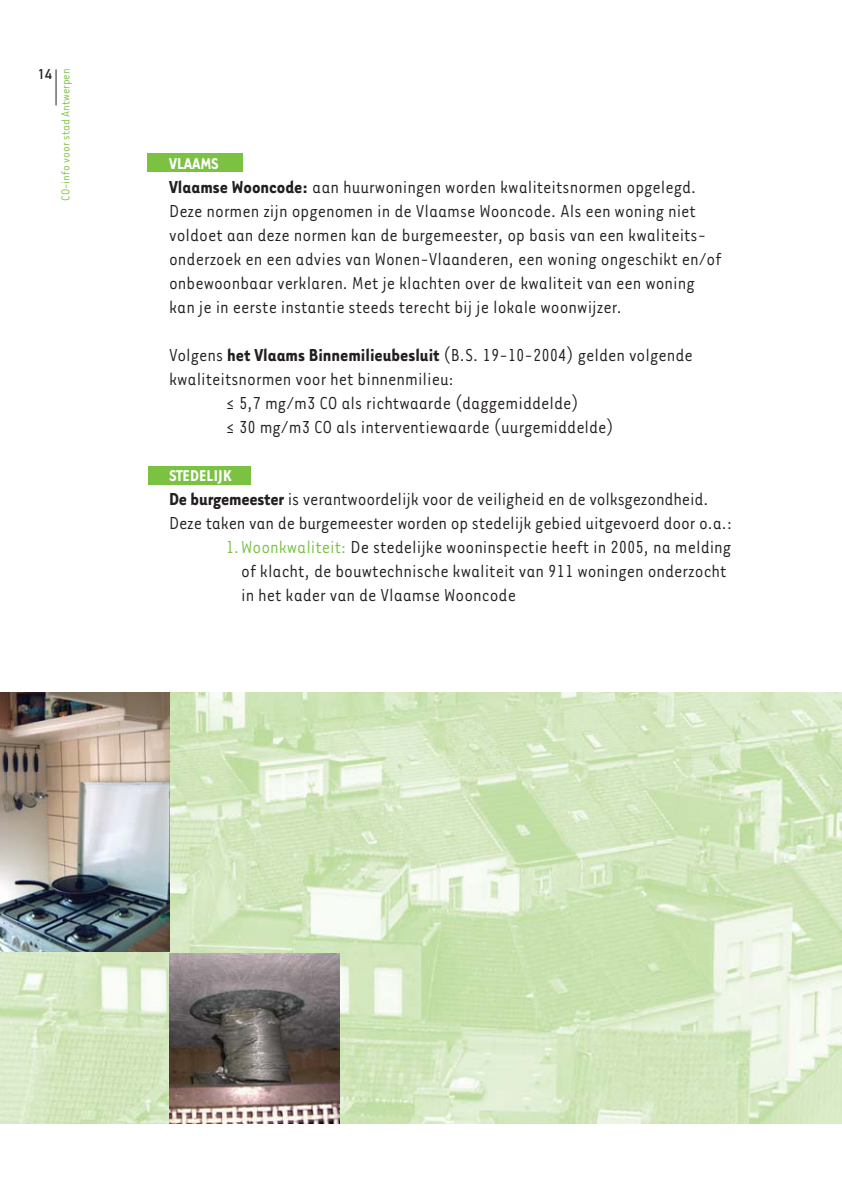
<style>
.page{position:relative;width:842px;height:1191px;background:#fff}
.page>*{position:absolute;margin:0;border:0;box-sizing:border-box;transform-origin:0 0}
.t1{font:20px/24px "Tarzana Nrw BBC";color:#231f20}
.t2{font:18px "Tarzana Nrw BBC Bold";color:#fff}
.t3{font:14px "DIN Mittelschrift";color:#231f20}
.t4{font:13px "Tarzana Nrw BBC";color:#7bc142}
.s1{font-family:"Tarzana Nrw BBC Bold"}
.s2{color:#7bc142}
</style>
<div class="page">
<div style="left:148px;top:154px;width:95px;height:18px;background:#7bc142"></div>
<div style="left:149px;top:466px;width:102px;height:18px;background:#7bc142"></div>
<hr style="left:56px;top:69px;width:1px;height:36px;background:#231f20">
<img style="left:0;top:692px;width:841px;height:431px">
<img style="left:0;top:692px;width:169px;height:259px">
<img style="left:169px;top:953px;width:170px;height:170px">
<p class="t3" style="left:38px;top:69px;width:15px">14</p>
<p class="t4" style="left:57px;top:201px;width:134px;rotate:-90deg">CO-info voor stad Antwerpen</p>
<p class="t2" style="left:169px;top:157px;width:51px">VLAAMS</p>
<p class="t1" style="left:169px;top:174px;width:554px"><span class="s1">Vlaamse Wooncode:</span> aan huurwoningen worden kwaliteitsnormen opgelegd.<br>Deze normen zijn opgenomen in de Vlaamse Wooncode. Als een woning niet voldoet aan deze normen kan de burgemeester, op basis van een kwaliteits&shy;onderzoek en een advies van Wonen-Vlaanderen, een woning ongeschikt en/of onbewoonbaar verklaren. Met je klachten over de kwaliteit van een woning kan je in eerste instantie steeds terecht bij je lokale woonwijzer.</p>
<p class="t1" style="left:169px;top:342px;width:525px">Volgens <span class="s1">het Vlaams Binnemilieubesluit</span> (B.S. 19-10-2004) gelden volgende</p>
<p class="t1" style="left:169px;top:366px;width:287px">kwaliteitsnormen voor het binnenmilieu:</p>
<p class="t1" style="left:226px;top:390px;width:354px">≤ 5,7 mg/m3 CO als richtwaarde (daggemiddelde)</p>
<p class="t1" style="left:226px;top:414px;width:389px">≤ 30 mg/m3 CO als interventiewaarde (uurgemiddelde)</p>
<p class="t2" style="left:169px;top:469px;width:64px">STEDELIJK</p>
<p class="t1" style="left:169px;top:486px;width:541px"><span class="s1">De burgemeester</span> is verantwoordelijk voor de veiligheid en de volksgezondheid.</p>
<p class="t1" style="left:169px;top:510px;width:565px">Deze taken van de burgemeester worden op stedelijk gebied uitgevoerd door o.a.:</p>
<p class="t1" style="left:226px;top:534px;width:507px"><span class="s2">1.Woonkwaliteit:</span> De stedelijke wooninspectie heeft in 2005, na melding</p>
<p class="t1" style="left:241px;top:558px;width:487px">of klacht, de bouwtechnische kwaliteit van 911 woningen onderzocht</p>
<p class="t1" style="left:241px;top:582px;width:276px">in het kader van de Vlaamse Wooncode</p>
</div>
